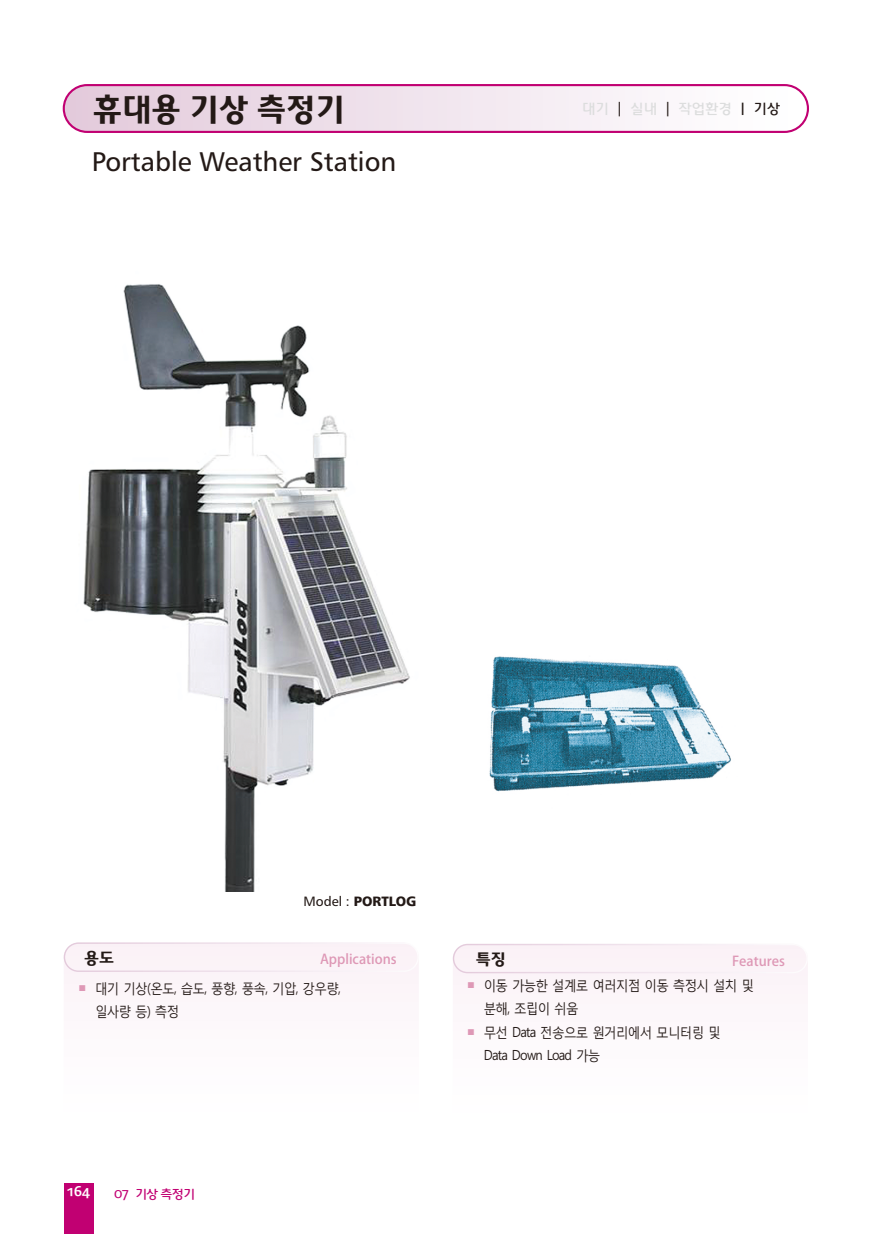
<style>
.page{position:relative;width:893px;height:1234px;background:#fff}
.page>*{position:absolute;margin:0;border:0;box-sizing:border-box;transform-origin:0 0}
.t1{font:700 30px "Daum Semi";color:#231916}
.t2{font:27px "Humanist 777 BT Roman B";color:#231916}
.t3{font:700 15px "Daum Semi";color:#231916}
.t4{font:13.95px/23.2px "Malgun Gothic";letter-spacing:-.055em;color:#231916;scale:.9 1}
.t5{font:13.5px "Adobe Heiti Std";color:#de98b6}
.t6{font:13.5px "Humanist 777 BT Black B";color:#231916}
.t7{font:13.5px "Daum Regular";color:#dcdddd}
.t8{font:12px "Daum Regular";letter-spacing:-.06em;color:#c10072}
.t9{font:700 12px "Daum Semi";color:#fff}
.s1{color:#231916}
.s2{font-family:"Humanist 777 BT Roman B"}
</style>
<div class="page">
<img style="left:83px;top:284px;width:327px;height:607px">
<div style="left:453px;top:973px;width:355px;height:12px;background:#fbf4f8"></div>
<div style="left:453px;top:944px;width:355px;height:29px;background:#fbf2f7"></div>
<div style="left:64px;top:971px;width:354px;height:13px;background:#fbf4f8"></div>
<div style="left:64px;top:942px;width:354px;height:29px;background:#fbf3f7"></div>
<img style="left:489px;top:656px;width:242px;height:136px">
<div style="left:64px;top:85px;width:744px;height:47px;background:linear-gradient(to right,#e3cadb,#fff);border-radius:23px"></div>
<div style="left:63px;top:84px;width:746px;height:49px;border:2px solid #c10072;border-radius:23px"></div>
<div style="left:64px;top:1182px;width:30px;height:51px;background:#c10072"></div>
<svg style="left:468px;top:982px;width:6px;height:3px"></svg>
<h1 class="t1" style="left:93px;top:93px;width:254px">휴대용 기상 측정기</h1>
<p class="t7" style="left:582px;top:102px;width:200px">대기 <span class="s1">|</span> 실내 <span class="s1">|</span> 작업환경 <span class="s1">ㅣ 기상</span></p>
<h2 class="t2" style="left:92px;top:151px;width:306px">Portable Weather Station</h2>
<p class="t6" style="left:303px;top:895px;width:115px"><span class="s2">Model :</span> PORTLOG</p>
<p class="t3" style="left:84px;top:949px;width:31px">용도</p>
<p class="t5" style="left:320px;top:952px;width:78px">Applications</p>
<p class="t3" style="left:476px;top:951px;width:31px">특징</p>
<p class="t5" style="left:732px;top:953px;width:54px">Features</p>
<p class="t4" style="left:484px;top:973px;width:302px">이동 가능한 설계로 여러지점 이동 측정시 설치 및 분해, 조립이 쉬움<br>무선 Data 전송으로 원거리에서 모니터링 및<br>Data Down Load 가능</p>
<p class="t4" style="left:95px;top:976px;width:275px">대기 기상(온도, 습도, 풍향, 풍속, 기압, 강우량, 일사량 등) 측정</p>
<p class="t9" style="left:66px;top:1185px;width:25px">164</p>
<p class="t8" style="left:115px;top:1187px;width:82px">07 기상 측정기</p>
</div>
